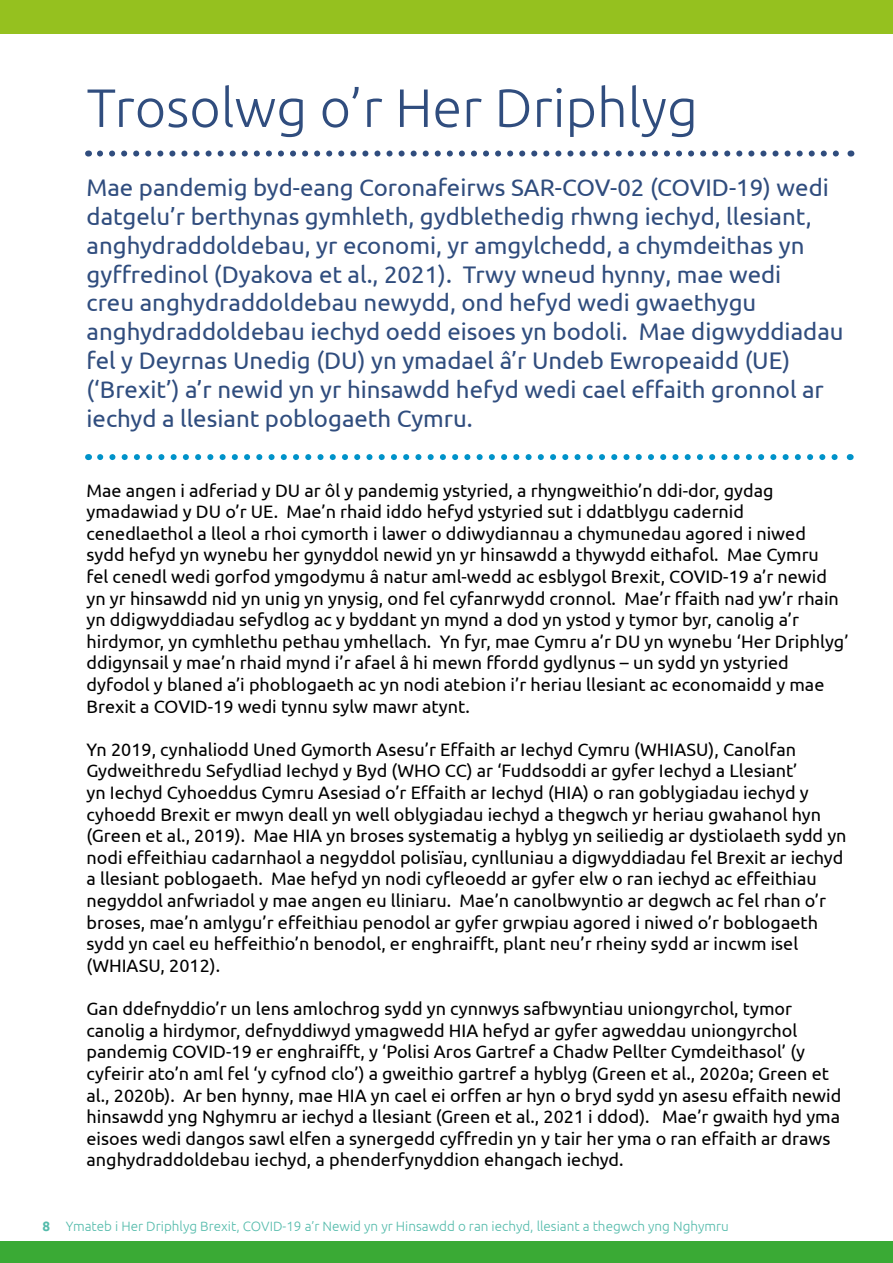
<style>
.page{position:relative;width:893px;height:1263px;background:#fff}
.page>*{position:absolute;margin:0;border:0;box-sizing:border-box;transform-origin:0 0}
.t1{font:300 54px "Ubuntu";color:#304d7e}
.t2{font:24px/28.8px "Ubuntu";color:#304d7e}
.t3{font:18px/21.6px "Ubuntu";color:#000}
.t4{font:300 13.5px "Ubuntu";color:#54bbab}
.s1{font-weight:700}
</style>
<div class="page">
<div style="left:0;top:0;width:893px;height:34px;background:#95c11f"></div>
<div style="left:0;top:1242px;width:893px;height:21px;background:#3aaa35"></div>
<svg style="left:100px;top:151px;width:739px;height:6px"></svg>
<svg style="left:100px;top:454px;width:738px;height:6px"></svg>
<h1 class="t1" style="left:87px;top:75px;width:613px">Trosolwg o’r Her Driphlyg</h1>
<p class="t2" style="left:87px;top:172px;width:759px">Mae pandemig byd-eang Coronafeirws SAR-COV-02 (COVID-19) wedi datgelu’r berthynas gymhleth, gydblethedig rhwng iechyd, llesiant, anghydraddoldebau, yr economi, yr amgylchedd, a chymdeithas yn gyffredinol (Dyakova et al., 2021). Trwy wneud hynny, mae wedi<br>creu anghydraddoldebau newydd, ond hefyd wedi gwaethygu anghydraddoldebau iechyd oedd eisoes yn bodoli. Mae digwyddiadau fel y Deyrnas Unedig (DU) yn ymadael â’r Undeb Ewropeaidd (UE) (‘Brexit’) a’r newid yn yr hinsawdd hefyd wedi cael effaith gronnol ar iechyd a llesiant poblogaeth Cymru.</p>
<p class="t3" style="left:87px;top:479px;width:763px">Mae angen i adferiad y DU ar ôl y pandemig ystyried, a rhyngweithio’n ddi-dor, gydag ymadawiad y DU o’r UE. Mae’n rhaid iddo hefyd ystyried sut i ddatblygu cadernid cenedlaethol a lleol a rhoi cymorth i lawer o ddiwydiannau a chymunedau agored i niwed sydd hefyd yn wynebu her gynyddol newid yn yr hinsawdd a thywydd eithafol. Mae Cymru<br>fel cenedl wedi gorfod ymgodymu â natur aml-wedd ac esblygol Brexit, COVID-19 a’r newid yn yr hinsawdd nid yn unig yn ynysig, ond fel cyfanrwydd cronnol. Mae’r ffaith nad yw’r rhain yn ddigwyddiadau sefydlog ac y byddant yn mynd a dod yn ystod y tymor byr, canolig a’r hirdymor, yn cymhlethu pethau ymhellach. Yn fyr, mae Cymru a’r DU yn wynebu ‘Her Driphlyg’ ddigynsail y mae’n rhaid mynd i’r afael â hi mewn ffordd gydlynus – un sydd yn ystyried dyfodol y blaned a’i phoblogaeth ac yn nodi atebion i’r heriau llesiant ac economaidd y mae Brexit a COVID-19 wedi tynnu sylw mawr atynt.</p>
<p class="t3" style="left:87px;top:738px;width:762px">Yn 2019, cynhaliodd Uned Gymorth Asesu’r Effaith ar Iechyd Cymru (WHIASU), Canolfan Gydweithredu Sefydliad Iechyd y Byd (WHO CC) ar ‘Fuddsoddi ar gyfer Iechyd a Llesiant’<br>yn Iechyd Cyhoeddus Cymru Asesiad o’r Effaith ar Iechyd (HIA) o ran goblygiadau iechyd y cyhoedd Brexit er mwyn deall yn well oblygiadau iechyd a thegwch yr heriau gwahanol hyn (Green et al., 2019). Mae HIA yn broses systematig a hyblyg yn seiliedig ar dystiolaeth sydd yn nodi effeithiau cadarnhaol a negyddol polisïau, cynlluniau a digwyddiadau fel Brexit ar iechyd a llesiant poblogaeth. Mae hefyd yn nodi cyfleoedd ar gyfer elw o ran iechyd ac effeithiau negyddol anfwriadol y mae angen eu lliniaru. Mae’n canolbwyntio ar degwch ac fel rhan o’r broses, mae’n amlygu’r effeithiau penodol ar gyfer grwpiau agored i niwed o’r boblogaeth sydd yn cael eu heffeithio’n benodol, er enghraifft, plant neu’r rheiny sydd ar incwm isel (WHIASU, 2012).</p>
<p class="t3" style="left:87px;top:997px;width:756px">Gan ddefnyddio’r un lens amlochrog sydd yn cynnwys safbwyntiau uniongyrchol, tymor canolig a hirdymor, defnyddiwyd ymagwedd HIA hefyd ar gyfer agweddau uniongyrchol pandemig COVID-19 er enghraifft, y ‘Polisi Aros Gartref a Chadw Pellter Cymdeithasol’ (y cyfeirir ato’n aml fel ‘y cyfnod clo’) a gweithio gartref a hyblyg (Green et al., 2020a; Green et al., 2020b). Ar ben hynny, mae HIA yn cael ei orffen ar hyn o bryd sydd yn asesu effaith newid hinsawdd yng Nghymru ar iechyd a llesiant (Green et al., 2021 i ddod). Mae’r gwaith hyd yma eisoes wedi dangos sawl elfen a synergedd cyffredin yn y tair her yma o ran effaith ar draws anghydraddoldebau iechyd, a phenderfynyddion ehangach iechyd.</p>
<p class="t4" style="left:43px;top:1218px;width:688px"><span class="s1">8</span> Ymateb i Her Driphlyg Brexit, COVID-19 a’r Newid yn yr Hinsawdd o ran iechyd, llesiant a thegwch yng Nghymru</p>
</div>
